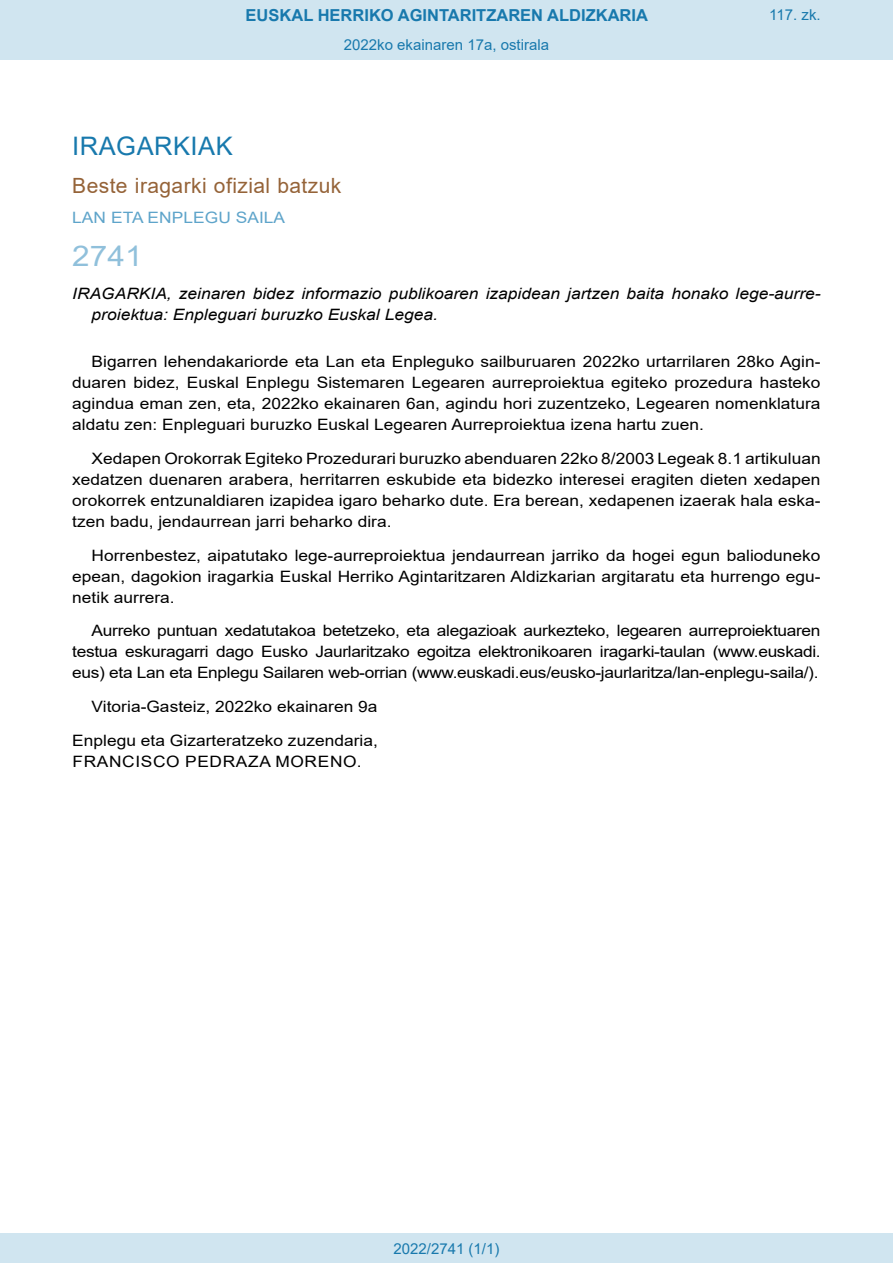
<style>
.page{position:relative;width:893px;height:1263px;background:#fff}
.page>*{position:absolute;margin:0;border:0;box-sizing:border-box;transform-origin:0 0}
.BOPVOrden{font:28.5px "Arial";color:#90c0db;scale:1.11 1}
.BOPVSeccion{font:25.5px "Arial";letter-spacing:.02em;color:#1879ad}
.BOPVSubseccion{font:21px "Arial";letter-spacing:.02em;color:#956338}
.t1{font:700 16.5px "Arial";color:#1879ad}
.BOPVDetalle{font:15.6px/21px "Arial";color:#000;text-align:justify;scale:1.11 1}
.BOPVTitulo{font:italic 15.6px/21px "Arial";color:#000;scale:1.11 1}
.BOPVFirmaPuesto{font:15.6px "Arial";color:#000;scale:1.11 1}
.BOPVFirmaLugFec{font:15.6px "Arial";color:#000;scale:1.11 1}
.BOPVFirmaNombre{font:15.6px "Arial";letter-spacing:.035em;color:#000;scale:1.11 1}
.BOPVOrganismo{font:15.6px "Arial";letter-spacing:.005em;color:#5ea4ca;scale:1.11 1}
.Paginacion_Centro{font:15px "Arial";color:#1879ad}
</style>
<div class="page">
<div style="left:0;top:0;width:893px;height:60px;background:#d0e5f0"></div>
<div style="left:0;top:1233px;width:893px;height:30px;background:#d0e5f0"></div>
<p class="t1" style="left:246px;top:3px;width:404px">EUSKAL HERRIKO AGINTARITZAREN ALDIZKARIA</p>
<p class="Paginacion_Centro" style="left:344px;top:35px;width:207px">2022ko ekainaren 17a, ostirala</p>
<p class="Paginacion_Centro" style="left:769px;top:5px;width:53px">117. zk.</p>
<p class="BOPVSeccion" style="left:72px;top:128px;width:162px">IRAGARKIAK</p>
<p class="BOPVSubseccion" style="left:72px;top:171px;width:271px">Beste iragarki ofizial batzuk</p>
<p class="BOPVOrganismo" style="left:72px;top:207px;width:193px">LAN ETA ENPLEGU SAILA</p>
<p class="BOPVOrden" style="left:72px;top:236px;width:65px">2741</p>
<p class="BOPVTitulo" style="left:92px;top:284px;width:658px;text-indent:-19px">IRAGARKIA, zeinaren bidez informazio publikoaren izapidean jartzen baita honako lege-aurre&shy;proiektua: Enpleguari buruzko Euskal Legea.</p>
<p class="BOPVDetalle" style="left:72px;top:351px;width:676px;text-indent:19px">Bigarren lehendakariorde eta Lan eta Enpleguko sailburuaren 2022ko urtarrilaren 28ko Agin&shy;duaren bidez, Euskal Enplegu Sistemaren Legearen aurreproiektua egiteko prozedura hasteko agindua eman zen, eta, 2022ko ekainaren 6an, agindu hori zuzentzeko, Legearen nomenklatura aldatu zen: Enpleguari buruzko Euskal Legearen Aurreproiektua izena hartu zuen.</p>
<p class="BOPVDetalle" style="left:72px;top:448px;width:676px;text-indent:19px">Xedapen Orokorrak Egiteko Prozedurari buruzko abenduaren 22ko 8/2003 Legeak 8.1 artikuluan xedatzen duenaren arabera, herritarren eskubide eta bidezko interesei eragiten dieten xedapen orokorrek entzunaldiaren izapidea igaro beharko dute. Era berean, xedapenen izaerak hala eska&shy;tzen badu, jendaurrean jarri beharko dira.</p>
<p class="BOPVDetalle" style="left:72px;top:544px;width:676px;text-indent:19px">Horrenbestez, aipatutako lege-aurreproiektua jendaurrean jarriko da hogei egun balioduneko epean, dagokion iragarkia Euskal Herriko Agintaritzaren Aldizkarian argitaratu eta hurrengo egu&shy;netik aurrera.</p>
<p class="BOPVDetalle" style="left:72px;top:620px;width:676px;text-indent:19px">Aurreko puntuan xedatutakoa betetzeko, eta alegazioak aurkezteko, legearen aurreproiektuaren testua eskuragarri dago Eusko Jaurlaritzako egoitza elektronikoaren iragarki-taulan (www.euskadi. eus) eta Lan eta Enplegu Sailaren web-orrian (www.euskadi.eus/eusko-jaurlaritza/lan-enplegu-saila/).</p>
<p class="BOPVFirmaLugFec" style="left:92px;top:696px;width:259px">Vitoria-Gasteiz, 2022ko ekainaren 9a</p>
<p class="BOPVFirmaPuesto" style="left:72px;top:729px;width:277px">Enplegu eta Gizarteratzeko zuzendaria,</p>
<p class="BOPVFirmaNombre" style="left:73px;top:750px;width:262px">FRANCISCO PEDRAZA MORENO.</p>
<p class="Paginacion_Centro" style="left:393px;top:1238px;width:107px">2022/2741 (1/1)</p>
</div>
